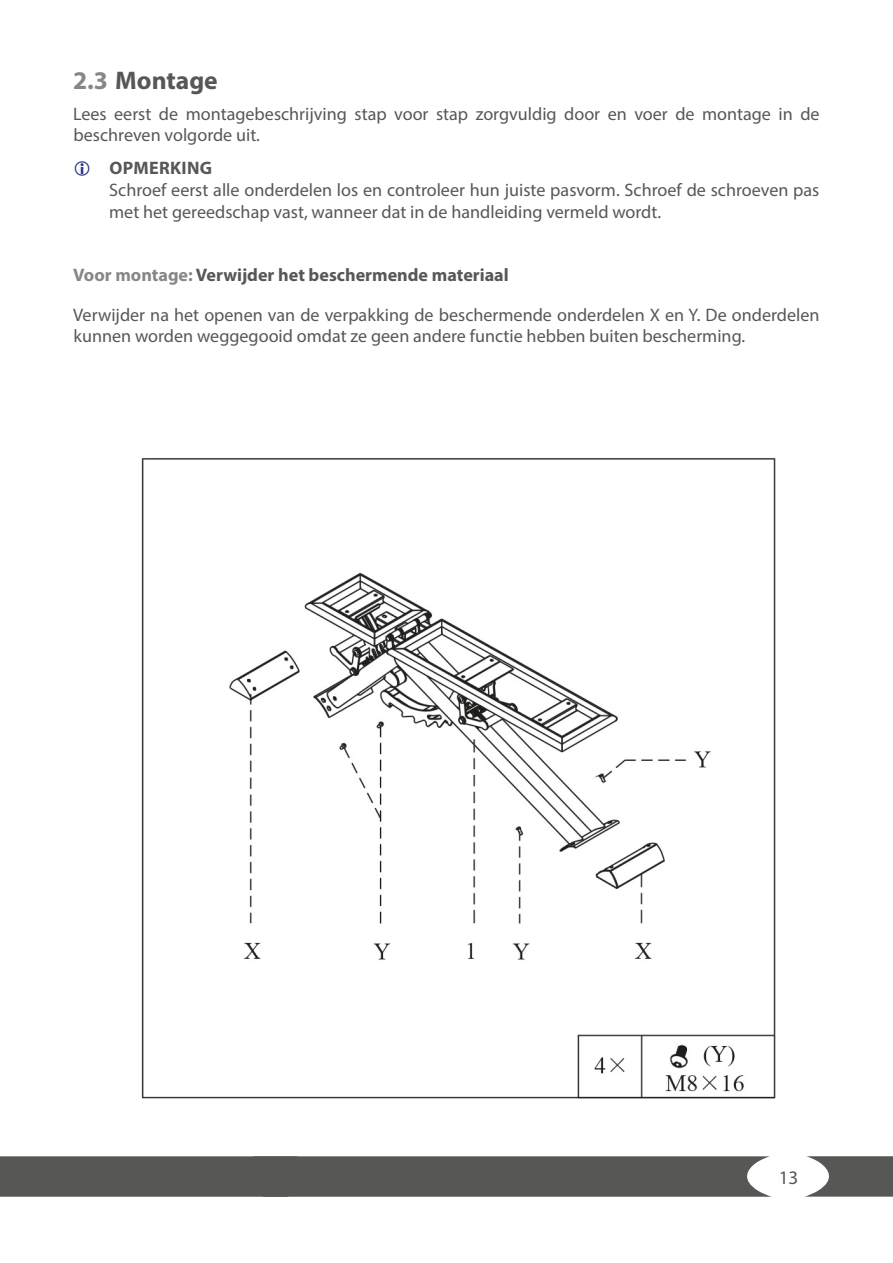
<style>
.page{position:relative;width:893px;height:1263px;background:#fff}
.page>*{position:absolute;margin:0;border:0;box-sizing:border-box;transform-origin:0 0}
.t1{font:700 25.5px "Myriad Pro";color:#575756}
.t2{font:19.2px "Myriad Pro";color:#575756}
.Text_Hinweise{font:18.15px/21.3px "Myriad Pro";color:#575756}
.t3{font:700 18.15px "Myriad Pro";color:#575756}
.t4{font:700 18.15px "Myriad Pro";letter-spacing:.02em;color:#575756}
.s1{color:#878787}
</style>
<div class="page">
<img style="left:141px;top:458px;width:635px;height:641px">
<svg style="left:0;top:1156px;width:771px;height:41px;background:#5d5d5c"></svg>
<svg style="left:805px;top:1156px;width:88px;height:41px"></svg>
<p class="t1" style="left:73px;top:64px;width:146px"><span class="s1">2.3</span> Montage</p>
<p class="Text_Hinweise" style="left:73px;top:103px;width:748px">Lees eerst de montagebeschrijving stap voor stap zorgvuldig door en voer de montage in de beschreven volgorde uit.</p>
<p class="t4" style="left:109px;top:156px;width:104px">OPMERKING</p>
<p class="Text_Hinweise" style="left:109px;top:179px;width:712px;line-height:21.8px">Schroef eerst alle onderdelen los en controleer hun juiste pasvorm. Schroef de schroeven pas met het gereedschap vast, wanneer dat in de handleiding vermeld wordt.</p>
<p class="t3" style="left:73px;top:263px;width:437px"><span class="s1">Voor montage:</span> Verwijder het beschermende materiaal</p>
<p class="Text_Hinweise" style="left:73px;top:304px;width:748px">Verwijder na het openen van de verpakking de beschermende onderdelen X en Y. De onderdelen kunnen worden weggegooid omdat ze geen andere functie hebben buiten bescherming.</p>
<p class="t2" style="left:779px;top:1166px;width:21px">13</p>
</div>
